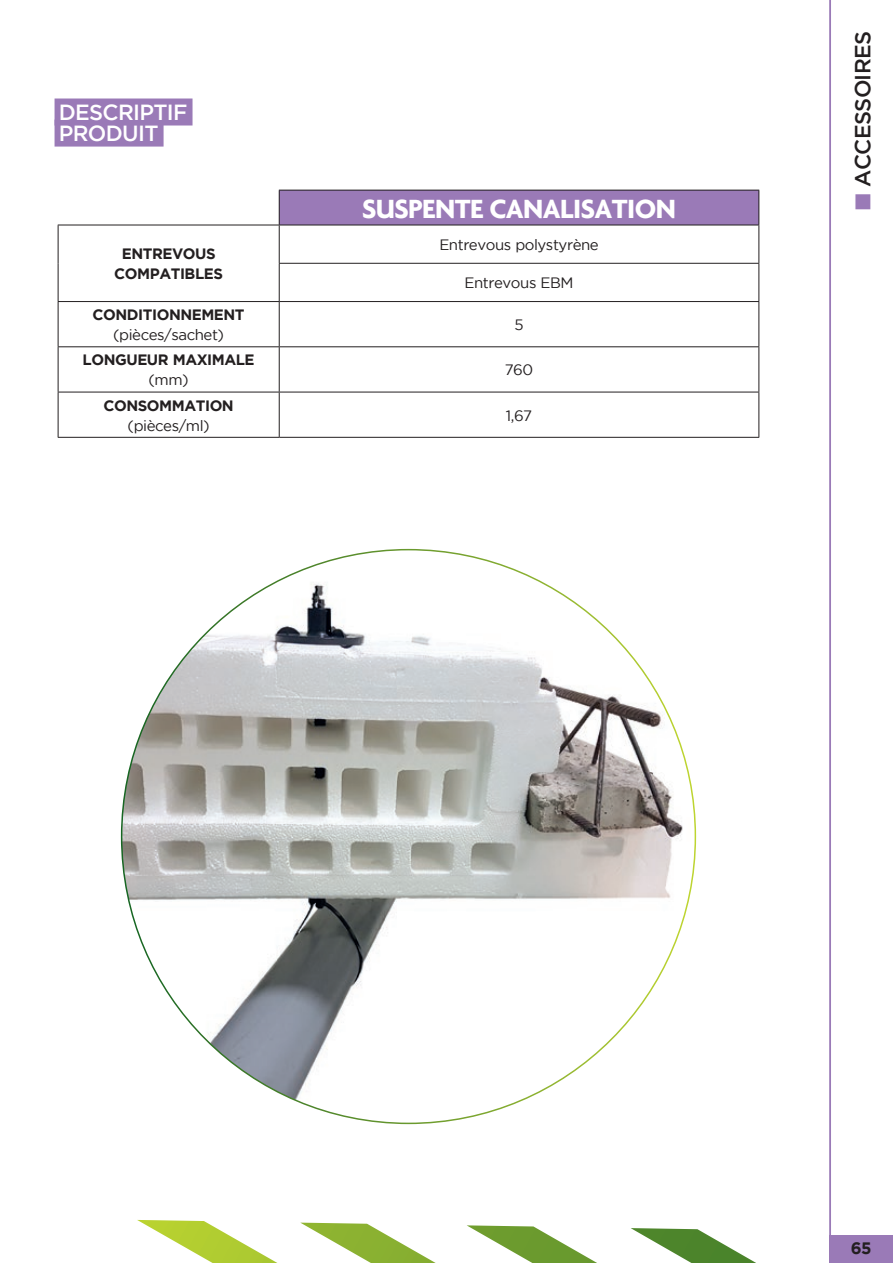
<style>
.page{position:relative;width:893px;height:1263px;background:#fff}
.page>*{position:absolute;margin:0;border:0;box-sizing:border-box;transform-origin:0 0}
.t1{font:700 28.5px "Agenda";letter-spacing:-.02em;color:#fff}
.t2{font:500 21.9px/21px "Gotham";letter-spacing:-.03em;color:#fff}
.t3{font:500 21.9px "Gotham";letter-spacing:-.03em;color:#231f20}
.t4{font:700 16.5px "Gotham";color:#231f20}
.t5{font:15px "Gotham";letter-spacing:-.03em;color:#231f20}
.t6{font:700 15px/20px "Gotham";letter-spacing:-.03em;color:#231f20;text-align:center}
.s1{color:#9a7ab7}
</style>
<div class="page">
<hr style="left:829px;top:0;width:2px;height:1263px;background:#9a7ab7">
<svg style="left:137px;top:1220px;width:140px;height:43px"></svg>
<svg style="left:300px;top:1222px;width:136px;height:41px"></svg>
<svg style="left:467px;top:1225px;width:130px;height:38px"></svg>
<svg style="left:631px;top:1228px;width:125px;height:35px"></svg>
<div style="left:829px;top:1235px;width:64px;height:28px;background:#9a7ab7"></div>
<div style="left:55px;top:98px;width:138px;height:27px;background:#9a7ab7"></div>
<div style="left:55px;top:120px;width:109px;height:27px;background:#9a7ab7"></div>
<div style="left:279px;top:190px;width:480px;height:35px;background:#9a7ab7"></div>
<svg style="left:59px;top:226px;width:699px;height:211px"></svg>
<hr style="left:279px;top:190px;width:480px;height:1px;background:#231f20">
<hr style="left:279px;top:190px;width:1px;height:35px;background:#231f20">
<hr style="left:758px;top:190px;width:1px;height:35px;background:#231f20">
<hr style="left:58px;top:225px;width:221px;height:1px;background:#231f20">
<hr style="left:58px;top:225px;width:1px;height:38px;background:#231f20">
<hr style="left:279px;top:225px;width:480px;height:1px;background:#231f20">
<hr style="left:279px;top:225px;width:1px;height:38px;background:#231f20">
<hr style="left:758px;top:225px;width:1px;height:38px;background:#231f20">
<hr style="left:58px;top:263px;width:1px;height:38px;background:#231f20">
<hr style="left:279px;top:263px;width:480px;height:1px;background:#231f20">
<hr style="left:279px;top:264px;width:1px;height:37px;background:#231f20">
<hr style="left:758px;top:264px;width:1px;height:37px;background:#231f20">
<hr style="left:58px;top:301px;width:221px;height:1px;background:#231f20">
<hr style="left:58px;top:302px;width:1px;height:44px;background:#231f20">
<hr style="left:279px;top:301px;width:480px;height:1px;background:#231f20">
<hr style="left:279px;top:302px;width:1px;height:44px;background:#231f20">
<hr style="left:758px;top:302px;width:1px;height:44px;background:#231f20">
<hr style="left:58px;top:346px;width:221px;height:1px;background:#231f20">
<hr style="left:58px;top:347px;width:1px;height:45px;background:#231f20">
<hr style="left:279px;top:346px;width:480px;height:1px;background:#231f20">
<hr style="left:279px;top:347px;width:1px;height:45px;background:#231f20">
<hr style="left:758px;top:347px;width:1px;height:45px;background:#231f20">
<hr style="left:58px;top:392px;width:221px;height:1px;background:#231f20">
<hr style="left:58px;top:392px;width:1px;height:45px;background:#231f20">
<hr style="left:279px;top:392px;width:480px;height:1px;background:#231f20">
<hr style="left:279px;top:392px;width:1px;height:45px;background:#231f20">
<hr style="left:758px;top:392px;width:1px;height:45px;background:#231f20">
<hr style="left:58px;top:437px;width:221px;height:1px;background:#231f20">
<hr style="left:279px;top:437px;width:480px;height:1px;background:#231f20">
<img style="left:122px;top:550px;width:573px;height:573px;border-radius:287px">
<h2 class="t2" style="left:59px;top:101px;width:130px">DESCRIPTIF<br>PRODUIT</h2>
<p class="t6" style="left:114px;top:244px;width:110px">ENTREVOUS<br>COMPATIBLES</p>
<p class="t6" style="left:93px;top:305px;width:154px">CONDITIONNEMENT</p>
<p class="t5" style="left:113px;top:325px;width:112px">(pièces/sachet)</p>
<p class="t6" style="left:83px;top:350px;width:174px">LONGUEUR MAXIMALE</p>
<p class="t5" style="left:149px;top:370px;width:42px">(mm)</p>
<p class="t6" style="left:104px;top:395px;width:132px">CONSOMMATION</p>
<p class="t5" style="left:128px;top:416px;width:84px">(pièces/ml)</p>
<h1 class="t1" style="left:362px;top:192px;width:315px">SUSPENTE CANALISATION</h1>
<p class="t5" style="left:439px;top:235px;width:161px">Entrevous polystyrène</p>
<p class="t5" style="left:465px;top:273px;width:110px">Entrevous EBM</p>
<p class="t5" style="left:514px;top:315px;width:11px">5</p>
<p class="t5" style="left:505px;top:360px;width:30px">760</p>
<p class="t5" style="left:506px;top:406px;width:28px">1,67</p>
<h2 class="t3" style="left:848px;top:210px;width:181px;rotate:-90deg"><span class="s1">■</span> ACCESSOIRES</h2>
<p class="t4" style="left:851px;top:1237px;width:22px">65</p>
</div>
